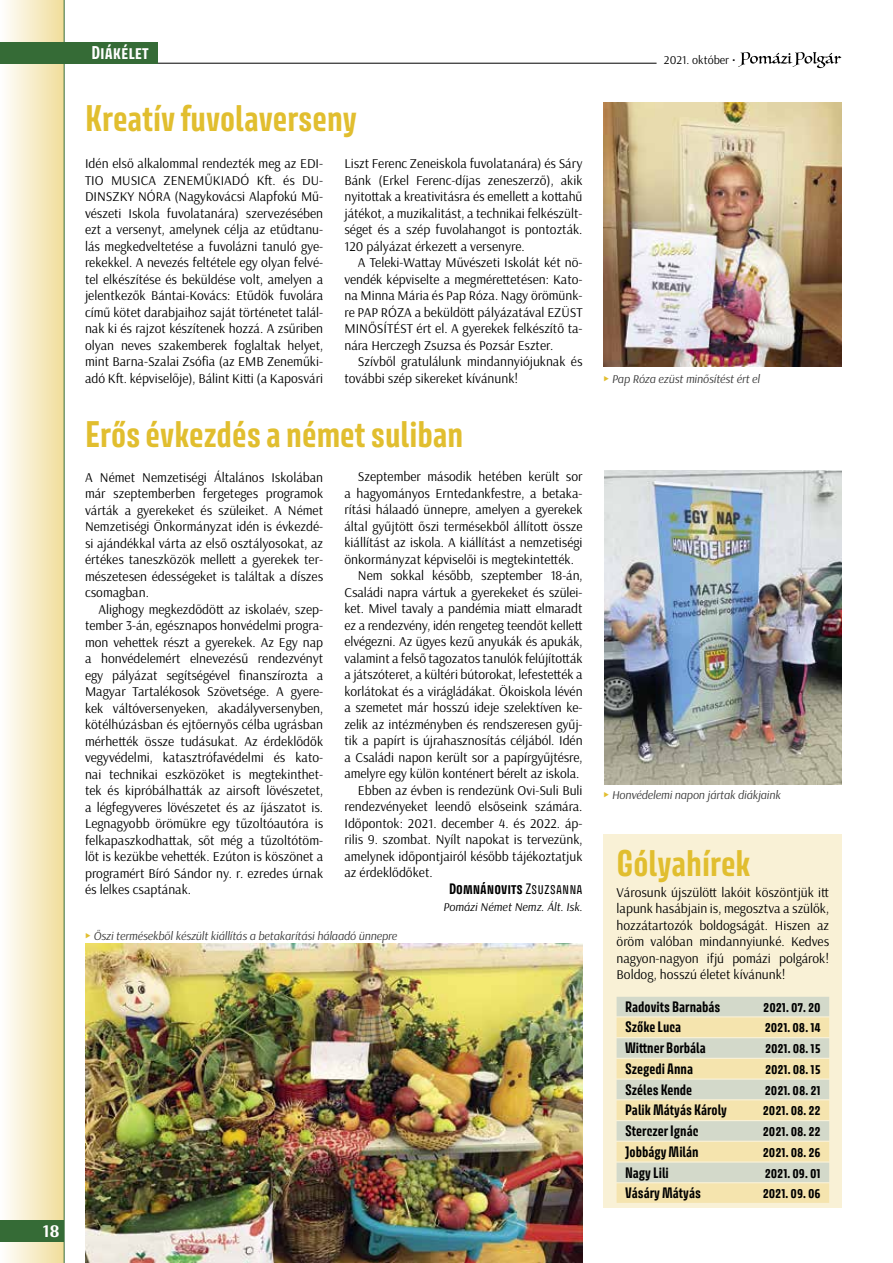
<style>
.page{position:relative;width:893px;height:1263px;background:#fff}
.page>*{position:absolute;margin:0;border:0;box-sizing:border-box;transform-origin:0 0}
.t1{font:700 33px "Avory I Latn";color:#e1be2f}
.t2{font:700 18px "Arsenal";color:#fff}
.t3{font:700 16.5px "Avory I Latn";color:#fff}
.t4{font:13.5px/16.5px "Arsenal";color:#000;text-align:justify}
.t5{font:700 13.5px "Avory I Latn";color:#000}
.t6{font:italic 12px "Arsenal";letter-spacing:-.01em;color:#393939}
.t7{font:italic 12px "Arsenal";color:#000}
.t8{font:12px "Arsenal";color:#000}
.s1{font-weight:400}
</style>
<div class="page">
<div style="left:0;top:0;width:64px;height:1263px;background:linear-gradient(to right,#fffeff,#f1de9b)"></div>
<hr style="left:64px;top:0;width:1px;height:1263px;background:#356b36">
<div style="left:0;top:1220px;width:64px;height:22px;background:#356b36"></div>
<hr style="left:156px;top:63px;width:501px;height:1px;background:#000">
<svg style="left:738px;top:52px;width:103px;height:16px"></svg>
<div style="left:0;top:42px;width:157px;height:21px;background:#356b36"></div>
<div style="left:604px;top:834px;width:238px;height:374px;background:#f9f1d6"></div>
<div style="left:617px;top:997px;width:212px;height:19px;background:#d3d9ca"></div>
<div style="left:617px;top:1017px;width:212px;height:20px;background:#f5e4ae"></div>
<div style="left:617px;top:1038px;width:212px;height:20px;background:#d3d9ca"></div>
<div style="left:617px;top:1059px;width:212px;height:19px;background:#f5e4ae"></div>
<div style="left:617px;top:1080px;width:212px;height:19px;background:#d3d9ca"></div>
<div style="left:617px;top:1100px;width:212px;height:20px;background:#f5e4ae"></div>
<div style="left:617px;top:1121px;width:212px;height:20px;background:#d3d9ca"></div>
<div style="left:617px;top:1142px;width:212px;height:19px;background:#f5e4ae"></div>
<div style="left:617px;top:1162px;width:212px;height:20px;background:#d3d9ca"></div>
<div style="left:617px;top:1183px;width:212px;height:20px;background:#f5e4ae"></div>
<img style="left:604px;top:102px;width:238px;height:265px">
<img style="left:604px;top:471px;width:238px;height:313px">
<img style="left:85px;top:944px;width:498px;height:319px">
<h2 class="t2" style="left:43px;top:1220px;width:18px">18</h2>
<p class="t3" style="left:91px;top:42px;width:58px">Diákélet</p>
<p class="t8" style="left:664px;top:52px;width:73px">2021. október •</p>
<h1 class="t1" style="left:85px;top:97px;width:274px">Kreatív fuvolaverseny</h1>
<p class="t4" style="left:85px;top:155px;width:240px">Idén első alkalommal rendezték meg az EDI-TIO MUSICA ZENEMŰKIADÓ Kft. és DU-DINSZKY NÓRA (Nagykovácsi Alapfokú Mű&shy;vészeti Iskola fuvolatanára) szervezésében ezt a versenyt, amelynek célja az etűdtanu&shy;lás megkedveltetése a fuvolázni tanuló gye&shy;rekekkel. A nevezés feltétele egy olyan felvé&shy;tel elkészítése és beküldése volt, amelyen a jelentkezők Bántai-Kovács: Etűdök fuvolára című kötet darabjaihoz saját történetet talál&shy;nak ki és rajzot készítenek hozzá. A zsűriben olyan neves szakemberek foglaltak helyet, mint Barna-Szalai Zsófia (az EMB Zeneműki&shy;adó Kft. képviselője), Bálint Kitti (a Kaposvári</p>
<p class="t4" style="left:344px;top:155px;width:240px">Liszt Ferenc Zeneiskola fuvolatanára) és Sáry Bánk (Erkel Ferenc-díjas zeneszerző), akik nyitottak a kreativitásra és emellett a kottahű játékot, a muzikalitást, a technikai felkészült&shy;séget és a szép fuvolahangot is pontozták.<br>120 pályázat érkezett a versenyre.</p>
<p class="t4" style="left:344px;top:254px;width:240px;text-indent:14px">A Teleki-Wattay Művészeti Iskolát két nö&shy;vendék képviselte a megmérettetésen: Kato&shy;na Minna Mária és Pap Róza. Nagy örömünk&shy;re PAP RÓZA a beküldött pályázatával EZÜST MINŐSÍTÉST ért el. A gyerekek felkészítő ta&shy;nára Herczegh Zsuzsa és Pozsár Eszter.</p>
<p class="t4" style="left:344px;top:353px;width:240px;text-indent:14px">Szívből gratulálunk mindannyiójuknak és további szép sikereket kívánunk!</p>
<h1 class="t1" style="left:85px;top:413px;width:380px">Erős évkezdés a német suliban</h1>
<p class="t4" style="left:85px;top:469px;width:240px">A Német Nemzetiségi Általános Iskolában már szeptemberben fergeteges programok várták a gyerekeket és szüleiket. A Német Nemzetiségi Önkormányzat idén is évkezdé&shy;si ajándékkal várta az első osztályosokat, az értékes taneszközök mellett a gyerekek ter&shy;mészetesen édességeket is találtak a díszes csomagban.</p>
<p class="t4" style="left:85px;top:601px;width:240px;text-indent:14px">Alighogy megkezdődött az iskolaév, szep&shy;tember 3-án, egésznapos honvédelmi progra&shy;mon vehettek részt a gyerekek. Az Egy nap a honvédelemért elnevezésű rendezvényt egy pályázat segítségével finanszírozta a Magyar Tartalékosok Szövetsége. A gyere&shy;kek váltóversenyeken, akadályversenyben, kötélhúzásban és ejtőernyős célba ugrásban mérhették össze tudásukat. Az érdeklődők vegyvédelmi, katasztrófavédelmi és kato&shy;nai technikai eszközöket is megtekinthet&shy;tek és kipróbálhatták az airsoft lövészetet, a légfegyveres lövészetet és az íjászatot is.<br>Legnagyobb örömükre egy tűzoltóautóra is felkapaszkodhattak, sőt még a tűzoltótöm&shy;lőt is kezükbe vehették. Ezúton is köszönet a programért Bíró Sándor ny. r. ezredes úrnak és lelkes csaptának.</p>
<p class="t4" style="left:358px;top:469px;width:226px">Szeptember második hetében került sor</p>
<p class="t4" style="left:344px;top:485px;width:240px">a hagyományos Erntedankfestre, a betaka-</p>
<p class="t4" style="left:344px;top:502px;width:240px">rítási hálaadó ünnepre, amelyen a gyerekek</p>
<p class="t4" style="left:344px;top:518px;width:240px">által gyűjtött őszi termésekből állított össze</p>
<p class="t4" style="left:344px;top:535px;width:240px">kiállítást az iskola. A kiállítást a nemzetiségi</p>
<p class="t4" style="left:344px;top:551px;width:231px">önkormányzat képviselői is megtekintették.</p>
<p class="t4" style="left:358px;top:568px;width:226px">Nem sokkal később, szeptember 18-án,</p>
<p class="t4" style="left:344px;top:584px;width:240px">Családi napra vártuk a gyerekeket és szülei-</p>
<p class="t4" style="left:344px;top:601px;width:240px">ket. Mivel tavaly a pandémia miatt elmaradt</p>
<p class="t4" style="left:344px;top:617px;width:240px">ez a rendezvény, idén rengeteg teendőt kellett</p>
<p class="t4" style="left:344px;top:634px;width:240px">elvégezni. Az ügyes kezű anyukák és apukák,</p>
<p class="t4" style="left:344px;top:650px;width:240px">valamint a felső tagozatos tanulók felújították</p>
<p class="t4" style="left:344px;top:667px;width:240px">a játszóteret, a kültéri bútorokat, lefestették a</p>
<p class="t4" style="left:344px;top:683px;width:240px">korlátokat és a virágládákat. Ökoiskola lévén</p>
<p class="t4" style="left:344px;top:700px;width:240px">a szemetet már hosszú ideje szelektíven ke-</p>
<p class="t4" style="left:344px;top:716px;width:240px">zelik az intézményben és rendszeresen gyűj-</p>
<p class="t4" style="left:344px;top:733px;width:240px">tik a papírt is újrahasznosítás céljából. Idén</p>
<p class="t4" style="left:344px;top:749px;width:240px">a Családi napon került sor a papírgyűjtésre,</p>
<p class="t4" style="left:344px;top:766px;width:236px">amelyre egy külön konténert bérelt az iskola.</p>
<p class="t4" style="left:358px;top:782px;width:226px">Ebben az évben is rendezünk Ovi-Suli Buli</p>
<p class="t4" style="left:344px;top:799px;width:240px">rendezvényeket leendő elsőseink számára.</p>
<p class="t4" style="left:344px;top:815px;width:240px">Időpontok: 2021. december 4. és 2022. áp-</p>
<p class="t4" style="left:344px;top:832px;width:240px">rilis 9. szombat. Nyílt napokat is tervezünk,</p>
<p class="t4" style="left:344px;top:848px;width:240px">amelynek időpontjairól később tájékoztatjuk</p>
<p class="t4" style="left:344px;top:865px;width:90px">az érdeklődőket.</p>
<p class="t5" style="left:449px;top:880px;width:135px">Domnánovits <span class="s1">Zsuzsanna</span></p>
<p class="t7" style="left:443px;top:899px;width:141px">Pomázi Német Nemz. Ált. Isk.</p>
<p class="t6" style="left:93px;top:928px;width:305px">Őszi termésekből készült kiállítás a betakarítási hálaadó ünnepre</p>
<p class="t6" style="left:612px;top:371px;width:150px">Pap Róza ezüst minősítést ért el</p>
<p class="t6" style="left:612px;top:787px;width:170px">Honvédelemi napon jártak diákjaink</p>
<h1 class="t1" style="left:617px;top:842px;width:135px">Gólyahírek</h1>
<p class="t4" style="left:617px;top:884px;width:214px">Városunk újszülött lakóit köszöntjük itt lapunk hasábjain is, megosztva a szülők, hozzátartozók boldogságát. Hiszen az öröm valóban mindannyiunké. Kedves nagyon-nagyon ifjú pomázi polgárok!<br>Boldog, hosszú életet kívánunk!</p>
<p class="t5" style="left:625px;top:998px;width:97px">Radovits Barnabás</p>
<p class="t5" style="left:763px;top:998px;width:59px">2021. 07. 20</p>
<p class="t5" style="left:625px;top:1018px;width:58px">Szőke Luca</p>
<p class="t5" style="left:765px;top:1018px;width:57px">2021. 08. 14</p>
<p class="t5" style="left:625px;top:1039px;width:82px">Wittner Borbála</p>
<p class="t5" style="left:765px;top:1039px;width:57px">2021. 08. 15</p>
<p class="t5" style="left:625px;top:1060px;width:69px">Szegedi Anna</p>
<p class="t5" style="left:765px;top:1060px;width:57px">2021. 08. 15</p>
<p class="t5" style="left:625px;top:1081px;width:69px">Széles Kende</p>
<p class="t5" style="left:765px;top:1081px;width:57px">2021. 08. 21</p>
<p class="t5" style="left:625px;top:1101px;width:103px">Palik Mátyás Károly</p>
<p class="t5" style="left:763px;top:1101px;width:59px">2021. 08. 22</p>
<p class="t5" style="left:625px;top:1122px;width:75px">Sterczer Ignác</p>
<p class="t5" style="left:763px;top:1122px;width:59px">2021. 08. 22</p>
<p class="t5" style="left:625px;top:1143px;width:75px">Jobbágy Milán</p>
<p class="t5" style="left:763px;top:1143px;width:59px">2021. 08. 26</p>
<p class="t5" style="left:625px;top:1163px;width:45px">Nagy Lili</p>
<p class="t5" style="left:765px;top:1163px;width:57px">2021. 09. 01</p>
<p class="t5" style="left:625px;top:1184px;width:77px">Vásáry Mátyás</p>
<p class="t5" style="left:763px;top:1184px;width:59px">2021. 09. 06</p>
</div>
